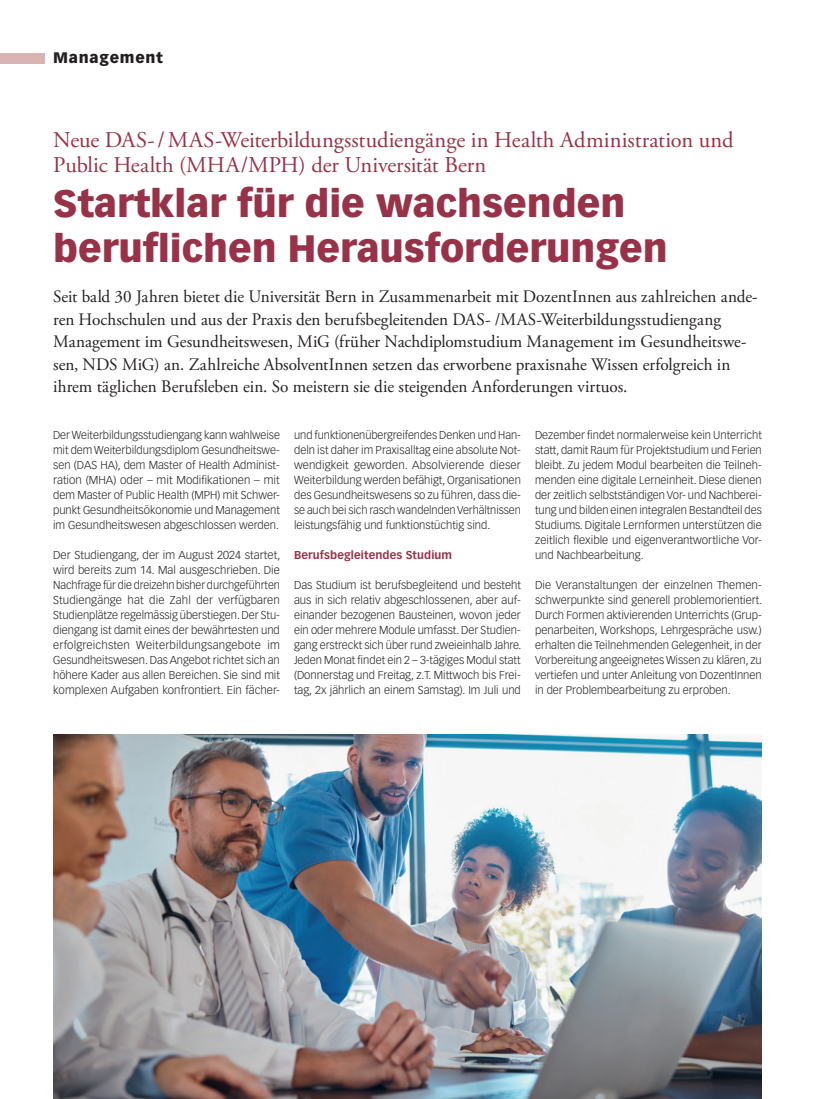
<style>
.page{position:relative;width:815px;height:1099px;background:#fff}
.page>*{position:absolute;margin:0;border:0;box-sizing:border-box;transform-origin:0 0}
.Titel_MM{font:900 37.5px/45px "Vectora LT Std";color:#983249}
.Obertitel_MM{font:22.5px/25px "Adobe Garamond Pro";color:#983249}
.Lead{font:17.5px/22.5px "Adobe Garamond Pro";color:#231f20}
.t1{font:900 15px "Vectora LT Std";letter-spacing:.05em;color:#231f20}
.Lauftext{font:300 11.25px/15px "Vectora LT Std";color:#231f20;text-align:justify}
.ZT_MM{font:700 11.25px "Vectora LT Std";letter-spacing:.005em;color:#983249}
</style>
<div class="page">
<div style="left:0;top:53px;width:45px;height:10px;background:#d9b4b3"></div>
<img style="left:53px;top:734px;width:709px;height:364px">
<h3 class="t1" style="left:53px;top:49px;width:111px">Management</h3>
<p class="Obertitel_MM" style="left:53px;top:128px;width:682px">Neue DAS-/MAS-Weiterbildungsstudiengänge in Health Administration und<br>Public Health (MHA/MPH) der Universität Bern</p>
<p class="Titel_MM" style="left:53px;top:180px;width:616px">Startklar für die wachsenden beruflichen Herausforderungen</p>
<p class="Lead" style="left:53px;top:286px;width:706px">Seit bald 30 Jahren bietet die Universität Bern in Zusammenarbeit mit DozentInnen aus zahlreichen ande&shy;ren Hochschulen und aus der Praxis den berufsbegleitenden DAS- /MAS-Weiterbildungsstudiengang Management im Gesundheitswesen, MiG (früher Nachdiplomstudium Management im Gesundheitswe&shy;sen, NDS MiG) an. Zahlreiche AbsolventInnen setzen das erworbene praxisnahe Wissen erfolgreich in ihrem täglichen Berufsleben ein. So meistern sie die steigenden Anforderungen virtuos.</p>
<p class="Lauftext" style="left:53px;top:428px;width:228px">Der Weiterbildungsstudiengang kann wahlweise mit dem Weiterbildungsdiplom Gesundheitswe&shy;sen (DAS HA), dem Master of Health Administ&shy;ration (MHA) oder – mit Modifikationen – mit dem Master of Public Health (MPH) mit Schwer&shy;punkt Gesundheitsökonomie und Management im Gesundheitswesen abgeschlossen werden.</p>
<p class="Lauftext" style="left:53px;top:548px;width:229px">Der Studiengang, der im August 2024 startet, wird bereits zum 14. Mal ausgeschrieben. Die Nachfrage fü r die dreizehn bisher durchgefü hrten Studiengä nge hat die Zahl der verfügbaren Studienplätze regelmässig ü berstiegen. Der Stu&shy;diengang ist damit eines der bewährtesten und erfolgreichsten Weiterbildungsangebote im Gesundheitswesen. Das Angebot richtet sich an höhere Kader aus allen Bereichen. Sie sind mit komplexen Aufgaben konfrontiert. Ein fächer-</p>
<p class="Lauftext" style="left:294px;top:428px;width:228px">und funktionenü bergreifendes Denken und Han&shy;deln ist daher im Praxisalltag eine absolute Not&shy;wendigkeit geworden. Absolvierende dieser Weiterbildung werden befähigt, Organisationen des Gesundheitswesens so zu fü hren, dass die&shy;se auch bei sich rasch wandelnden Verhä ltnissen leistungsfä hig und funktionstüchtig sind.</p>
<p class="ZT_MM" style="left:294px;top:548px;width:160px">Berufsbegleitendes Studium</p>
<p class="Lauftext" style="left:294px;top:578px;width:229px">Das Studium ist berufsbegleitend und besteht aus in sich relativ abgeschlossenen, aber auf&shy;einander bezogenen Bausteinen, wovon jeder ein oder mehrere Module umfasst. Der Studien&shy;gang erstreckt sich ü ber rund zweieinhalb Jahre.<br>Jeden Monat findet ein 2 – 3-tägiges Modul statt (Donnerstag und Freitag, z.T. Mittwoch bis Frei&shy;tag, 2x jährlich an einem Samstag). Im Juli und</p>
<p class="Lauftext" style="left:535px;top:428px;width:228px">Dezember findet normalerweise kein Unterricht statt, damit Raum für Projektstudium und Ferien bleibt. Zu jedem Modul bearbeiten die Teilneh&shy;menden eine digitale Lerneinheit. Diese dienen der zeitlich selbstständigen Vor- und Nachberei&shy;tung und bilden einen integralen Bestandteil des Studiums. Digitale Lernformen unterstützen die zeitlich flexible und eigenverantwortliche Vor&shy;und Nachbearbeitung.</p>
<p class="Lauftext" style="left:535px;top:578px;width:229px">Die Veranstaltungen der einzelnen Themen&shy;schwerpunkte sind generell problemorientiert.<br>Durch Formen aktivierenden Unterrichts (Grup&shy;penarbeiten, Workshops, Lehrgespräche usw.) erhalten die Teilnehmenden Gelegenheit, in der Vorbereitung angeeignetes Wissen zu klä ren, zu vertiefen und unter Anleitung von DozentInnen in der Problembearbeitung zu erproben.</p>
</div>
